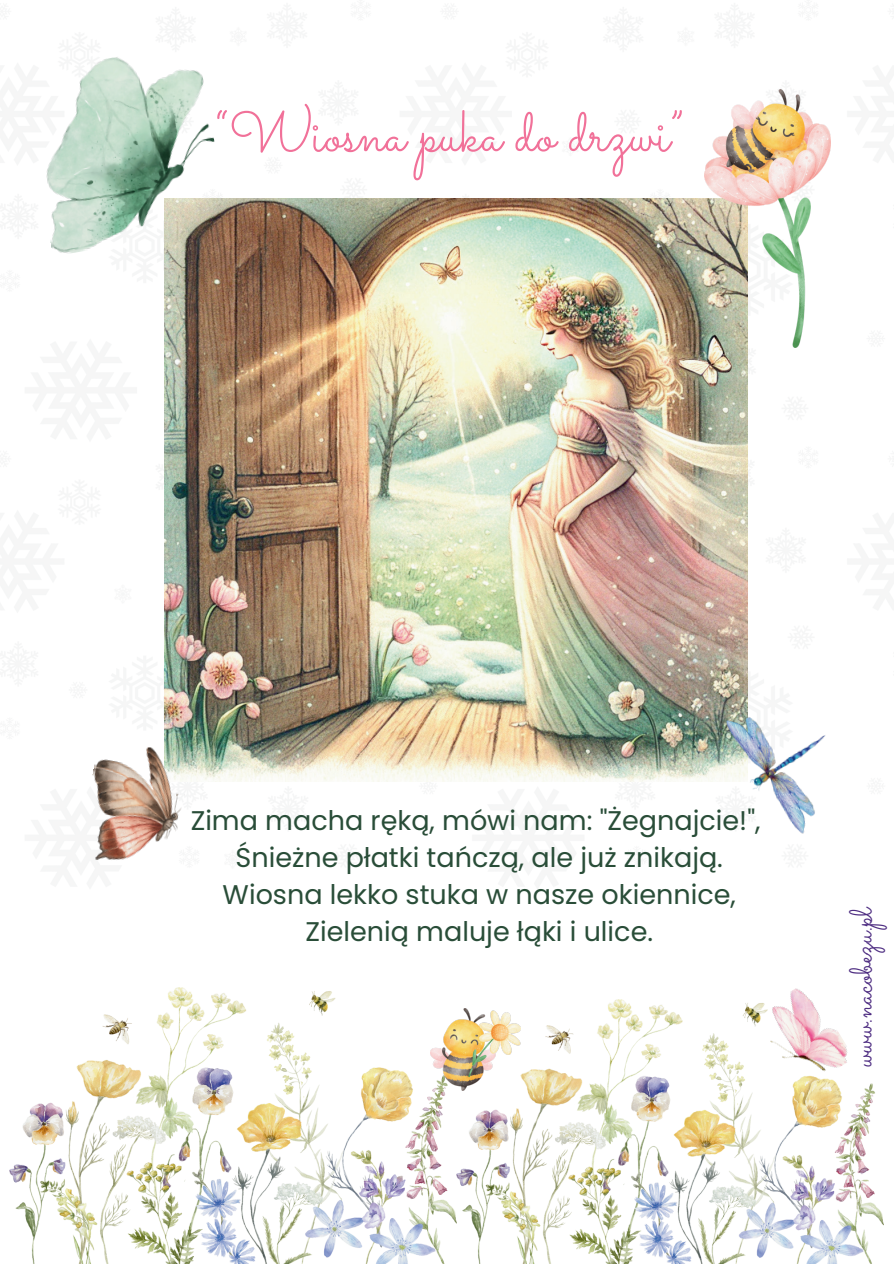
<style>
.page{position:relative;width:894px;height:1264px;background:#fff}
.page>*{position:absolute;margin:0;border:0;box-sizing:border-box;transform-origin:0 0}
.t1{font:59.55px "Sacramento";color:#f17199}
.t2{font:31.35px "Sacramento";color:#4d2c81}
.t3{font:27px/37.2px "Poppins";color:#294d38;text-align:center}
</style>
<div class="page">
<img style="left:164px;top:198px;width:583px;height:583px">
<img style="left:9px;top:987px;width:447px;height:276px">
<img style="left:456px;top:999px;width:427px;height:264px">
<img style="left:92px;top:737px;width:100px;height:123px">
<img style="left:46px;top:57px;width:183px;height:199px">
<img style="left:753px;top:988px;width:101px;height:102px">
<img style="left:720px;top:702px;width:106px;height:132px">
<img style="left:430px;top:1008px;width:90px;height:82px">
<img style="left:704px;top:89px;width:126px;height:258px">
<h1 class="t1" style="left:215px;top:95px;width:470px">“Wiosna puka do drzwi”</h1>
<p class="t3" style="left:191px;top:801px;width:571px">Zima macha ręką, mówi nam: "Żegnajcie!", Śnieżne płatki tańczą, ale już znikają.<br>Wiosna lekko stuka w nasze okiennice, Zielenią maluje łąki i ulice.</p>
<p class="t2" style="left:842px;top:1067px;width:163px;rotate:-90deg">www.nacobezu.pl</p>
</div>
